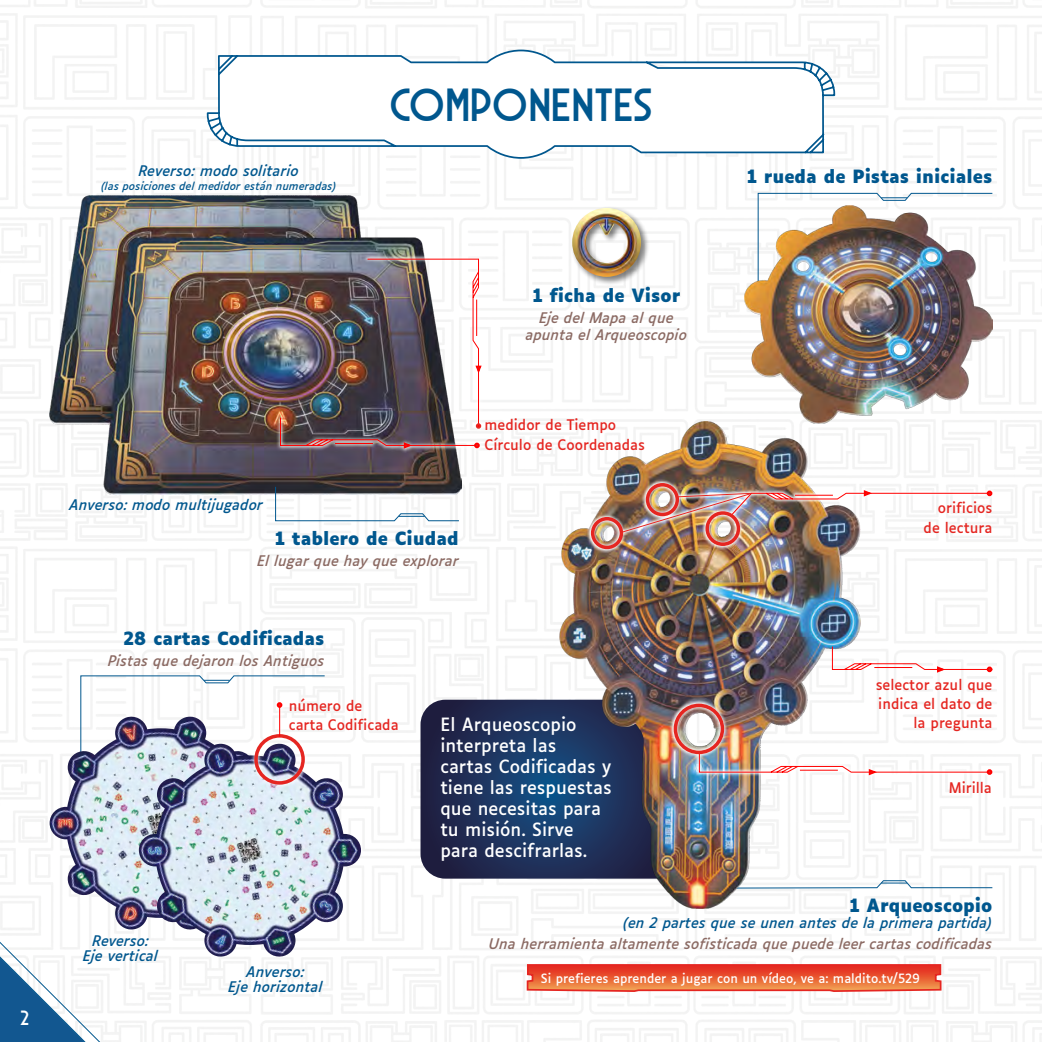
<style>
.page{position:relative;width:1042px;height:1042px;background:#fff}
.page>*{position:absolute;margin:0;border:0;box-sizing:border-box;transform-origin:0 0}
.t1{font:47.25px "Arcane Nine";letter-spacing:-.02em;color:#00578e}
.t2{font:21px "Arcane Nine";color:#fff}
.t3{font:17.5px/21px "Luciole";color:#fff}
.t4{font:700 17.5px "Luciole";color:#00578e}
.t5{font:italic 14px/16.8px "Luciole";color:#8b6a63;text-align:center}
.t6{font:italic 14px/15.8px "Luciole";color:#00578e;text-align:center}
.t7{font:14px/19.2px "Luciole";color:#e52621}
.t8{font:12.25px "Luciole";color:#fff}
.t9{font:italic 10.5px "Luciole";color:#00578e}
</style>
<div class="page">
<img style="left:0;top:0;width:1042px;height:1042px">
<svg style="left:861px;top:880px;width:132px;height:9px"></svg>
<svg style="left:757px;top:192px;width:236px;height:97px"></svg>
<svg style="left:420px;top:700px;width:139px;height:178px;background:#20335b"></svg>
<img style="left:50px;top:195px;width:411px;height:299px">
<img style="left:559px;top:422px;width:302px;height:486px">
<div style="left:571px;top:206px;width:79px;height:79px;background:#000;opacity:.5"></div>
<img style="left:572px;top:208px;width:69px;height:69px">
<img style="left:50px;top:715px;width:89px;height:216px">
<img style="left:744px;top:206px;width:248px;height:217px">
<img style="left:139px;top:744px;width:222px;height:214px">
<svg style="left:206px;top:49px;width:630px;height:111px"></svg>
<svg style="left:831px;top:645px;width:162px;height:29px"></svg>
<hr style="left:874px;top:667px;width:38px;height:1px;background:#f00">
<div style="left:276px;top:413px;width:208px;height:40px;background:#fff;opacity:.74"></div>
<div style="left:363px;top:255px;width:123px;height:178px;background:#fff;opacity:.74"></div>
<img style="left:280px;top:258px;width:203px;height:192px">
<hr style="left:476px;top:300px;width:1px;height:36px;background:#f00">
<img style="left:587px;top:479px;width:409px;height:74px">
<img style="left:619px;top:489px;width:373px;height:45px">
<div style="left:591px;top:517px;width:32px;height:32px;border:4px solid #e52621;border-radius:50%"></div>
<div style="left:705px;top:511px;width:35px;height:35px;border:4px solid #e52621;border-radius:50%"></div>
<div style="left:646px;top:483px;width:33px;height:33px;border:4px solid #e52621;border-radius:50%"></div>
<img style="left:669px;top:699px;width:327px;height:80px">
<img style="left:698px;top:751px;width:294px;height:25px">
<hr style="left:800px;top:770px;width:38px;height:1px;background:#f00">
<div style="left:673px;top:703px;width:51px;height:51px;border:4px solid #e52621;border-radius:50%"></div>
<div style="left:250px;top:698px;width:59px;height:90px;background:#fff;opacity:.74"></div>
<div style="left:254px;top:734px;width:51px;height:50px;border:4px solid #e52621;border-radius:50%"></div>
<img style="left:80px;top:675px;width:245px;height:97px">
<svg style="left:526px;top:963px;width:416px;height:30px;background:#ea6746"></svg>
<svg style="left:275px;top:486px;width:185px;height:35px"></svg>
<svg style="left:0;top:905px;width:127px;height:137px"></svg>
<h2 class="t2" style="left:20px;top:1005px;width:11px">2</h2>
<p class="t6" style="left:139px;top:162px;width:162px">Reverso: modo solitario</p>
<p class="t9" style="left:101px;top:176px;width:237px">(las posiciones del medidor están numeradas)</p>
<p class="t6" style="left:69px;top:495px;width:195px">Anverso: modo multijugador</p>
<h1 class="t1" style="left:389px;top:77px;width:266px">COMPONENTES</h1>
<p class="t4" style="left:533px;top:285px;width:149px">1 ficha de Visor</p>
<p class="t5" style="left:526px;top:308px;width:163px">Eje del Mapa al que apunta el Arqueoscopio</p>
<p class="t7" style="left:484px;top:414px;width:162px">medidor de Tiempo<br>Círculo de Coordenadas</p>
<p class="t4" style="left:275px;top:529px;width:185px">1 tablero de Ciudad</p>
<p class="t5" style="left:257px;top:551px;width:203px">El lugar que hay que explorar</p>
<p class="t4" style="left:124px;top:628px;width:203px">28 cartas Codificadas</p>
<p class="t5" style="left:108px;top:651px;width:218px">Pistas que dejaron los Antiguos</p>
<p class="t7" style="left:289px;top:695px;width:111px">número de carta Codificada</p>
<p class="t3" style="left:440px;top:712px;width:173px">El Arqueoscopio interpreta las cartas Codificadas y tiene las respuestas que necesitas para tu misión. Sirve para descifrarlas.</p>
<p class="t4" style="left:747px;top:167px;width:247px">1 rueda de Pistas iniciales</p>
<p class="t7" style="left:923px;top:497px;width:70px;text-align:right">orificios de lectura</p>
<p class="t7" style="left:875px;top:674px;width:118px;text-align:right">selector azul que indica el dato de la pregunta</p>
<p class="t7" style="left:948px;top:776px;width:45px">Mirilla</p>
<p class="t6" style="left:83px;top:931px;width:77px">Reverso:<br>Eje vertical</p>
<p class="t6" style="left:229px;top:962px;width:96px">Anverso:<br>Eje horizontal</p>
<p class="t4" style="left:850px;top:895px;width:144px">1 Arqueoscopio</p>
<p class="t6" style="left:623px;top:913px;width:370px">(en 2 partes que se unen antes de la primera partida)</p>
<p class="t5" style="left:489px;top:934px;width:505px">Una herramienta altamente sofisticada que puede leer cartas codificadas</p>
<p class="t8" style="left:541px;top:967px;width:381px">Si prefieres aprender a jugar con un vídeo, ve a: maldito.tv/529</p>
</div>
